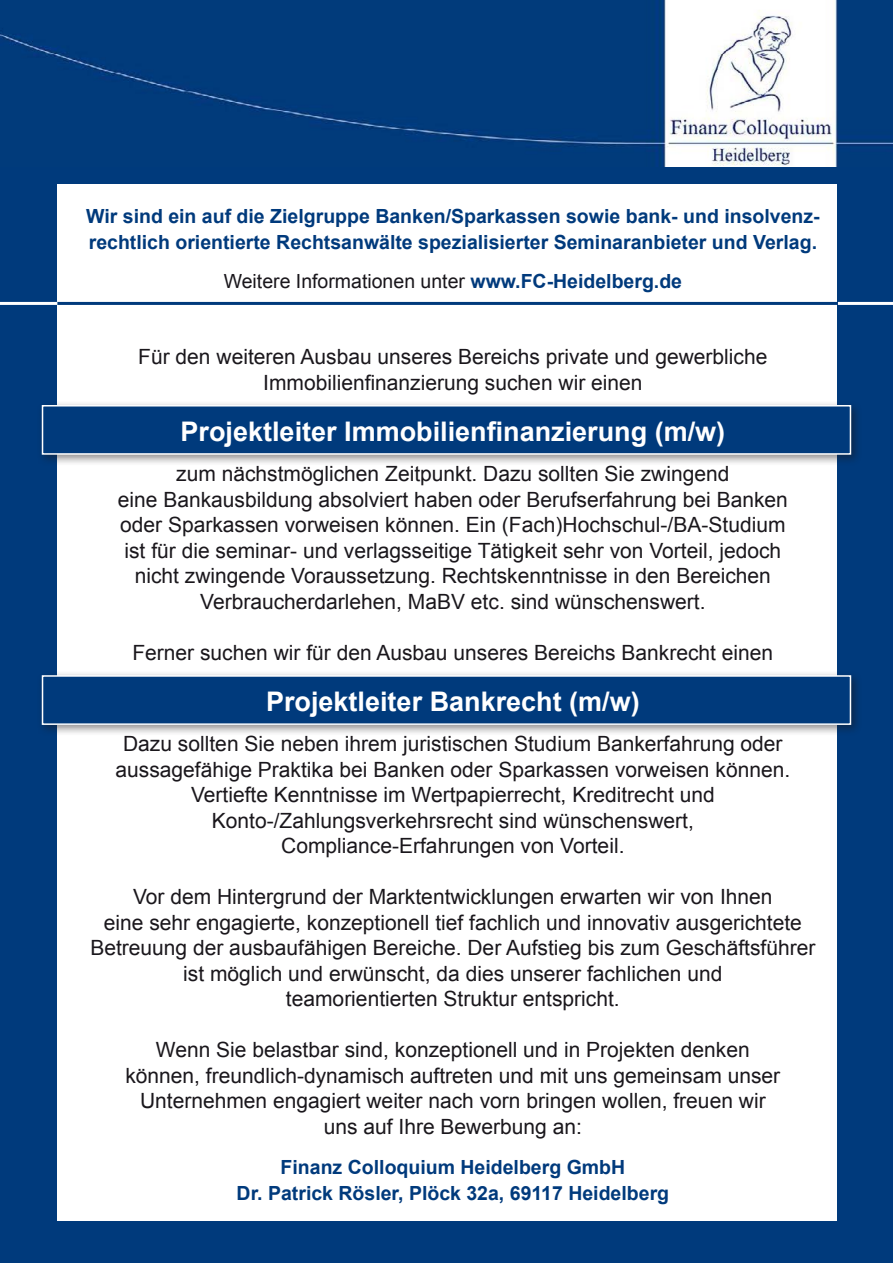
<style>
.page{position:relative;width:893px;height:1263px;background:#fff}
.page>*{position:absolute;margin:0;border:0;box-sizing:border-box;transform-origin:0 0}
.t1{font:700 27px "Arial";color:#fff}
.t2{font:21px/25.5px "Arial";color:#1a171c;text-align:center}
.t3{font:700 19.5px/25.5px "Arial";color:#003a7c}
.t4{font:19.5px "Arial";color:#1a171c}
.s1{font-weight:700;color:#003a7c}
</style>
<div class="page">
<div style="left:0;top:162px;width:893px;height:1101px;background:#003a7c"></div>
<div style="left:57px;top:184px;width:780px;height:1036px;background:#fff"></div>
<hr style="left:0;top:302px;width:839px;height:3px;background:#003a7c">
<hr style="left:0;top:302px;width:57px;height:3px;background:#fff">
<hr style="left:838px;top:302px;width:55px;height:3px;background:#fff">
<img style="left:0;top:0;width:893px;height:166px">
<div style="left:37px;top:400px;width:825px;height:66px;background:#1a171c;opacity:.5"></div>
<div style="left:43px;top:406px;width:807px;height:48px;background:#003a7c"></div>
<div style="left:42px;top:405px;width:809px;height:50px;border:2px solid #fff"></div>
<div style="left:37px;top:670px;width:825px;height:66px;background:#1a171c;opacity:.5"></div>
<div style="left:43px;top:676px;width:807px;height:48px;background:#003a7c"></div>
<div style="left:42px;top:675px;width:809px;height:50px;border:2px solid #fff"></div>
<p class="t3" style="left:86px;top:204px;width:735px">Wir sind ein auf die Zielgruppe Banken/Sparkassen sowie bank- und insolvenz&shy;rechtlich orientierte Rechtsanwälte spezialisierter Seminaranbieter und Verlag.</p>
<p class="t4" style="left:224px;top:268px;width:460px">Weitere Informationen unter <span class="s1">www.FC-Heidelberg.de</span></p>
<p class="t2" style="left:138px;top:344px;width:631px">Für den weiteren Ausbau unseres Bereichs private und gewerbliche<br>Immobilienfinanzierung suchen wir einen</p>
<p class="t1" style="left:181px;top:413px;width:546px">Projektleiter Immobilienfinanzierung (m/w)</p>
<p class="t2" style="left:118px;top:461px;width:672px">zum nächstmöglichen Zeitpunkt. Dazu sollten Sie zwingend<br>eine Bankausbildung absolviert haben oder Berufserfahrung bei Banken oder Sparkassen vorweisen können. Ein (Fach)Hochschul-/BA-Studium ist für die seminar- und verlagsseitige Tätigkeit sehr von Vorteil, jedoch nicht zwingende Voraussetzung. Rechtskenntnisse in den Bereichen Verbraucherdarlehen, MaBV etc. sind wünschenswert.</p>
<p class="t2" style="left:132px;top:640px;width:642px">Ferner suchen wir für den Ausbau unseres Bereichs Bankrecht einen</p>
<p class="t1" style="left:266px;top:683px;width:375px">Projektleiter Bankrecht (m/w)</p>
<p class="t2" style="left:115px;top:731px;width:676px">Dazu sollten Sie neben ihrem juristischen Studium Bankerfahrung oder aussagefähige Praktika bei Banken oder Sparkassen vorweisen können.<br>Vertiefte Kenntnisse im Wertpapierrecht, Kreditrecht und Konto-/Zahlungsverkehrsrecht sind wünschenswert, Compliance-Erfahrungen von Vorteil.</p>
<p class="t2" style="left:90px;top:884px;width:726px">Vor dem Hintergrund der Marktentwicklungen erwarten wir von Ihnen<br>eine sehr engagierte, konzeptionell tief fachlich und innovativ ausgerichtete Betreuung der ausbaufähigen Bereiche. Der Aufstieg bis zum Geschäftsführer ist möglich und erwünscht, da dies unserer fachlichen und<br>teamorientierten Struktur entspricht.</p>
<p class="t2" style="left:125px;top:1037px;width:656px">Wenn Sie belastbar sind, konzeptionell und in Projekten denken können, freundlich-dynamisch auftreten und mit uns gemeinsam unser Unternehmen engagiert weiter nach vorn bringen wollen, freuen wir uns auf Ihre Bewerbung an:</p>
<p class="t3" style="left:237px;top:1155px;width:434px;text-align:center">Finanz Colloquium Heidelberg GmbH<br>Dr. Patrick Rösler, Plöck 32a, 69117 Heidelberg</p>
</div>
